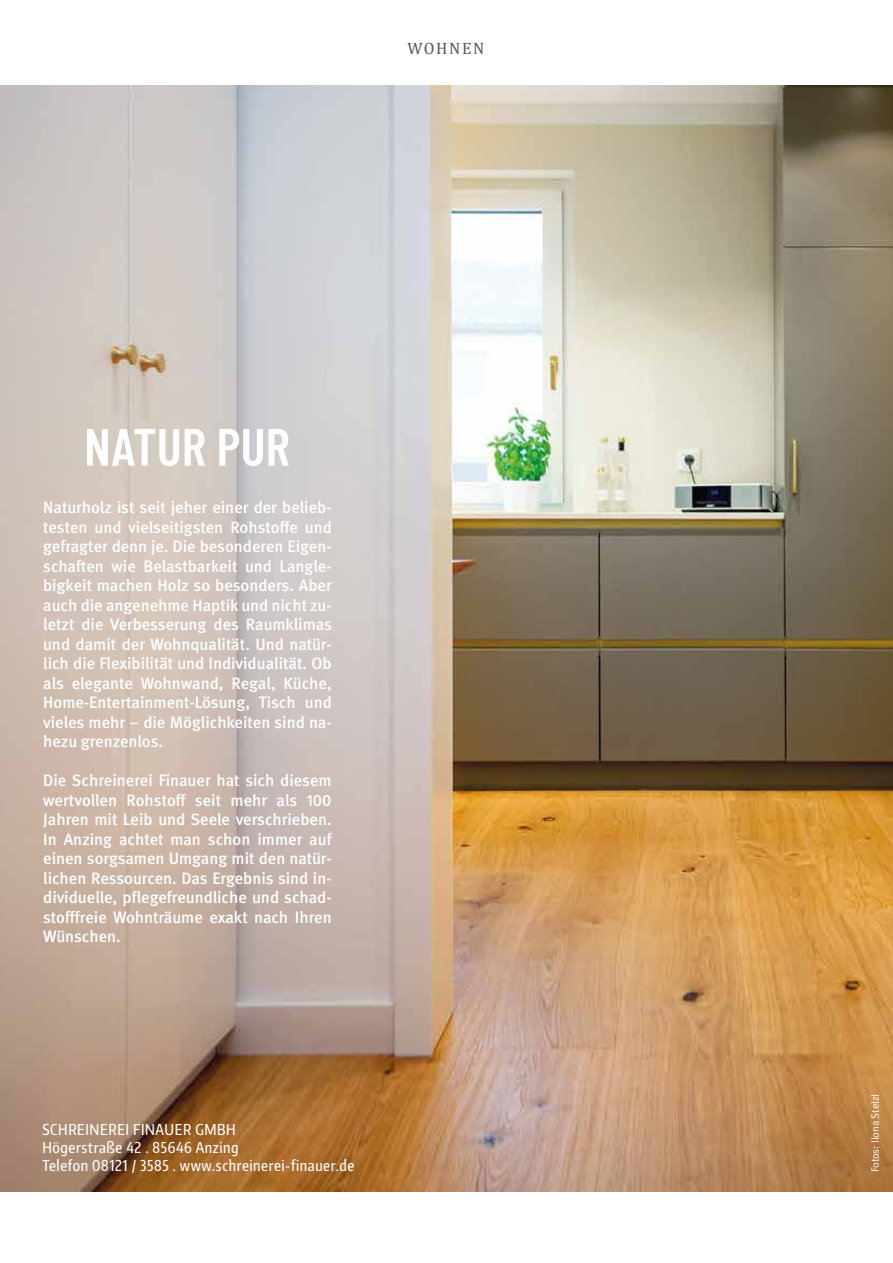
<style>
.page{position:relative;width:893px;height:1263px;background:#fff}
.page>*{position:absolute;margin:0;border:0;box-sizing:border-box;transform-origin:0 0}
.t1{font:600 52.5px "Barlow Condensed";color:#fff}
.t2{font:500 16.5px/19.5px "DGUV Meta";color:#fff;text-align:justify}
.t3{font:16.5px "Cambria";letter-spacing:.1em;color:#575756}
.t4{font:500 15px/18px "Encode Sans Compressed";letter-spacing:.04em;color:#fff}
.t5{font:10.5px "DGUV Meta";color:#fff}
</style>
<div class="page">
<img style="left:0;top:85px;width:893px;height:1106px">
<p class="t3" style="left:407px;top:39px;width:79px">WOHNEN</p>
<h1 class="t1" style="left:84px;top:414px;width:207px">NATUR PUR</h1>
<p class="t2" style="left:43px;top:498px;width:290px">Naturholz ist seit jeher einer der belieb&shy;testen und vielseitigsten Rohstoffe und gefragter denn je. Die besonderen Eigen&shy;schaften wie Belastbarkeit und Langle&shy;bigkeit machen Holz so besonders. Aber auch die angenehme Haptik und nicht zu&shy;letzt die Verbesserung des Raumklimas und damit der Wohnqualität. Und natür&shy;lich die Flexibilität und Individualität. Ob als elegante Wohnwand, Regal, Küche, Home-Entertainment-Lösung, Tisch und vieles mehr – die Möglichkeiten sind na&shy;hezu grenzenlos.</p>
<p class="t2" style="left:43px;top:771px;width:290px">Die Schreinerei Finauer hat sich diesem wertvollen Rohstoff seit mehr als 100<br>Jahren mit Leib und Seele verschrieben.<br>In Anzing achtet man schon immer auf einen sorgsamen Umgang mit den natür&shy;lichen Ressourcen. Das Ergebnis sind in&shy;dividuelle, pflegefreundliche und schad&shy;stofffreie Wohnträume exakt nach Ihren Wünschen.</p>
<p class="t4" style="left:42px;top:1120px;width:313px">SCHREINEREI FINAUER GMBH<br>Högerstraße 42 . 85646 Anzing<br>Telefon 08121 / 3585 . www.schreinerei-finauer.de</p>
<p class="t5" style="left:869px;top:1172px;width:80px;rotate:-90deg">Fotos: Ilona Stelzl</p>
</div>
